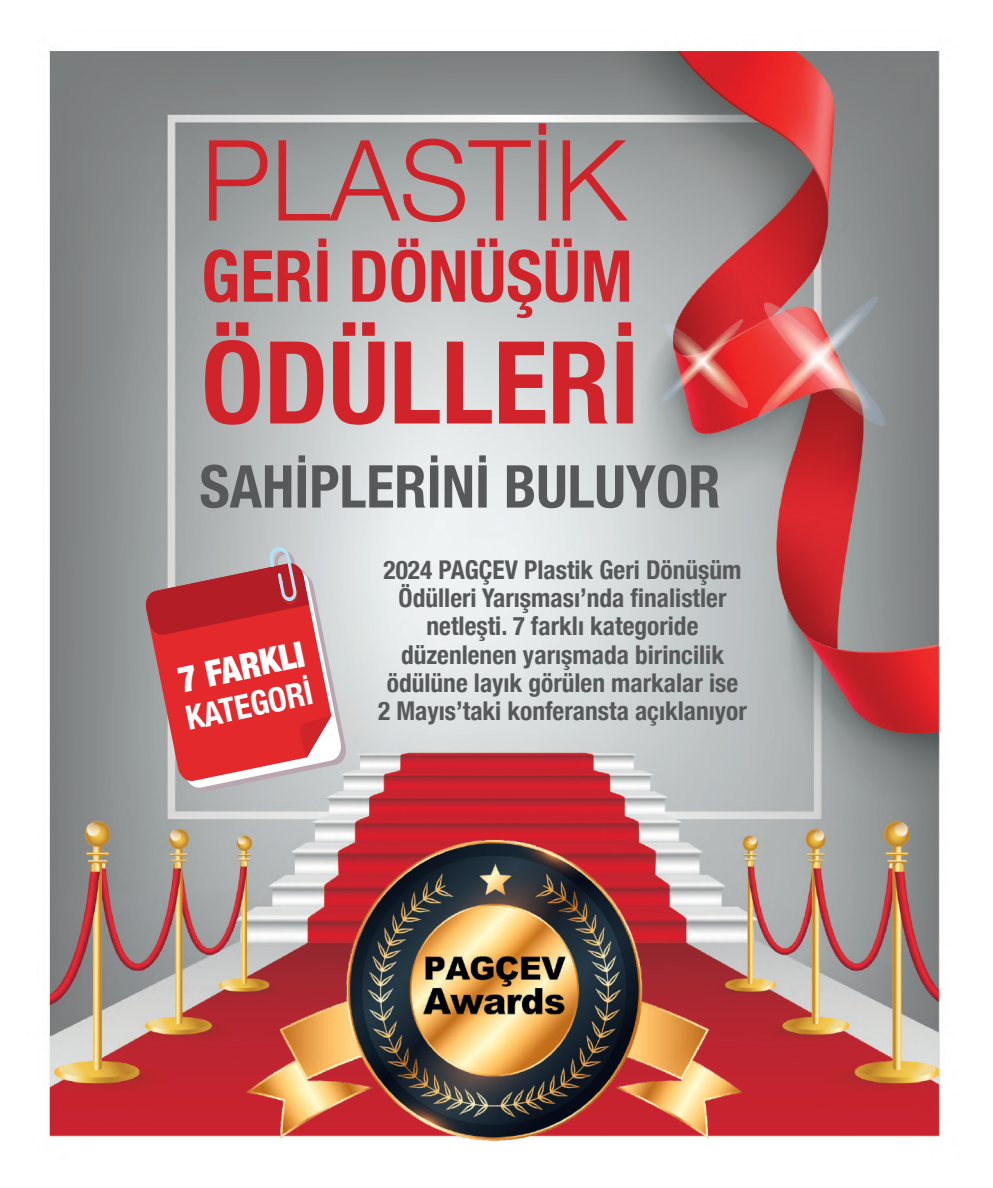
<style>
.page{position:relative;width:993px;height:1188px;background:#fff}
.page>*{position:absolute;margin:0;border:0;box-sizing:border-box;transform-origin:0 0}
.t1{font:700 condensed 114.5px "Helvetica Neue";color:#d1232a}
.t2{font:300 112.12px "Helvetica Neue";color:#d1232a}
.t3{font:700 condensed 71.62px "Helvetica Neue";color:#d1232a}
.t4{font:700 condensed 59.12px "Helvetica Neue";color:#57585a}
.t5{font:900 condensed 35.75px "Helvetica Neue";color:#fff}
.t6{font:700 condensed 33.38px "Helvetica Neue";color:#fff}
.t7{font:700 condensed 25.88px/28.4px "Helvetica Neue";color:#57585a;text-align:center}
</style>
<div class="page">
<img style="left:49px;top:51px;width:891px;height:1086px">
<svg style="left:149px;top:550px;width:198px;height:242px"></svg>
<svg style="left:144px;top:546px;width:198px;height:242px"></svg>
<img style="left:210px;top:710px;width:567px;height:431px">
<p class="t2" style="left:201px;top:90px;width:426px">PLASTİK</p>
<p class="t3" style="left:201px;top:216px;width:433px">GERİ DÖNÜŞÜM</p>
<p class="t1" style="left:201px;top:287px;width:439px">ÖDÜLLERİ</p>
<p class="t4" style="left:199px;top:437px;width:522px">SAHİPLERİNİ BULUYOR</p>
<p class="t5" style="left:173px;top:651px;width:129px;rotate:-12deg">7 FARKLI</p>
<p class="t6" style="left:180px;top:691px;width:130px;rotate:-12deg">KATEGORİ</p>
<p class="t7" style="left:378px;top:553px;width:370px">2024 PAGÇEV Plastik Geri Dönüşüm Ödülleri Yarışması’nda finalistler netleşti. 7 farklı kategoride düzenlenen yarışmada birincilik ödülüne layık görülen markalar ise 2 Mayıs’taki konferansta açıklanıyor</p>
</div>
